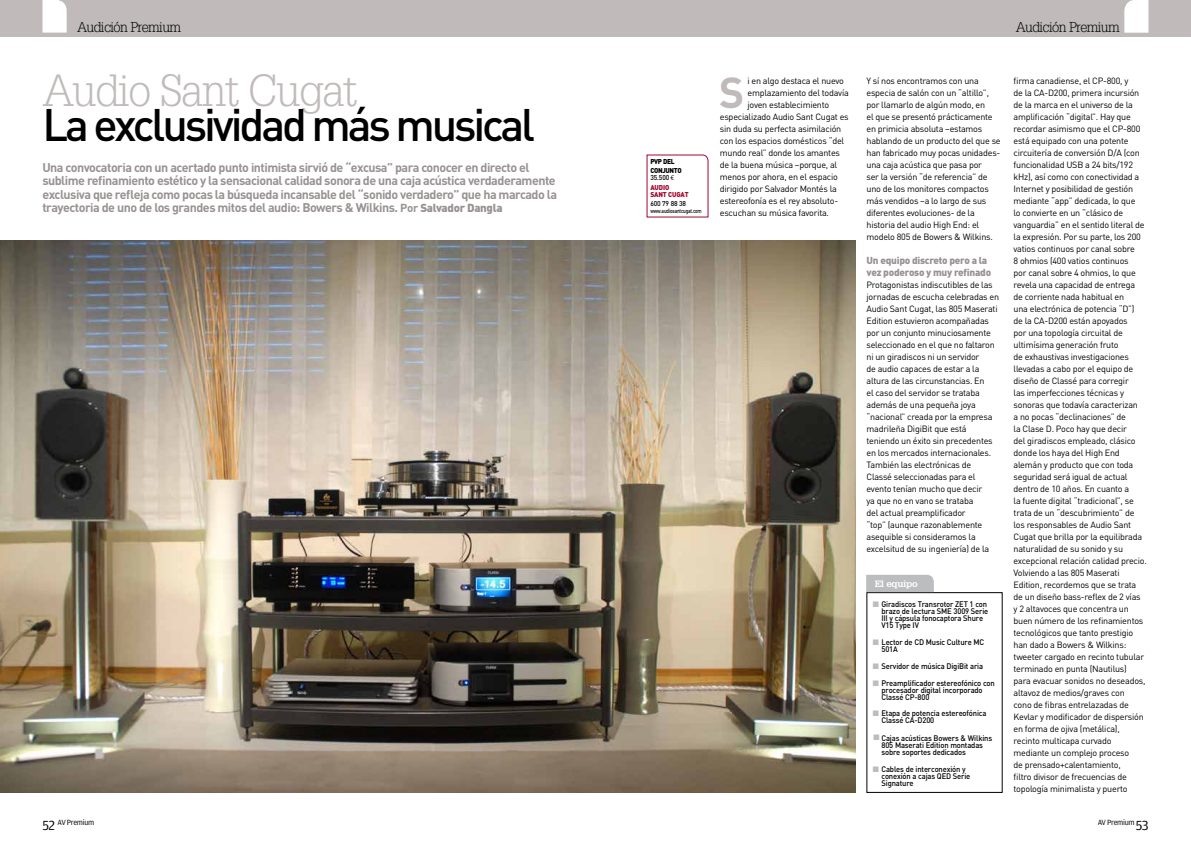
<style>
.page{position:relative;width:1191px;height:842px;background:#fff}
.page>*{position:absolute;margin:0;border:0;box-sizing:border-box;transform-origin:0 0}
.t1{font:500 45px "DIN";letter-spacing:-.07em;color:#000}
.t2{font:300 44px "Glypha";letter-spacing:-.03em;color:#c0bbba}
.t3{font:700 42.7px "DIN";color:#c0bbba}
.t4{font:300 14px "Glypha";letter-spacing:-.04em;color:#000}
.t5{font:700 12.5px/13.5px "DIN";letter-spacing:-.04em;color:#989292}
.t6{font:900 10px/12px "DIN";letter-spacing:-.025em;color:#989292}
.t7{font:9px/12px "DIN";letter-spacing:-.025em;color:#000}
.t8{font:700 9px "Glypha";letter-spacing:-.03em;color:#fff;scale:1.09 1}
.t9{font:500 8px/7px "DIN";letter-spacing:-.02em;color:#000;scale:.95 1}
.t10{font:8px "Amplitude";letter-spacing:-.04em;color:#000}
.t11{font:500 7px/9.8px "DIN";letter-spacing:-.02em;color:#000;scale:.95 1}
.t12{font:900 7px/8.5px "DIN";letter-spacing:-.05em;color:#000;scale:.95 1}
.t13{font:900 7px "DIN";letter-spacing:-.02em;color:#a3072e;scale:.95 1}
.t14{font:500 6px "DIN";letter-spacing:-.04em;color:#000;scale:.8 1}
.s1{font-size:11.5px}
.s2{font-weight:900;font-size:11.5px}
.s3{font-family:"Euro Mono";font-weight:400}
.s4{font-weight:900;color:#a3072e}
.s5{color:#bbbdbe}
.s6{font-size:14px}
</style>
<div class="page">
<div style="left:0;top:0;width:1191px;height:36px;background:#c0bbba"></div>
<svg style="left:1124px;top:0;width:24px;height:33px"></svg>
<svg style="left:43px;top:0;width:24px;height:33px"></svg>
<img style="left:0;top:240px;width:855px;height:553px">
<div style="left:866px;top:592px;width:136px;height:201px;border:1px solid #000"></div>
<svg style="left:866px;top:575px;width:67px;height:17px"></svg>
<svg style="left:646px;top:154px;width:63px;height:64px"></svg>
<h3 class="t4" style="left:77px;top:19px;width:106px">Audición Premium</h3>
<h3 class="t4" style="left:1015px;top:20px;width:106px">Audición Premium</h3>
<h2 class="t2" style="left:43px;top:65px;width:317px">Audio Sant Cugat</h2>
<h1 class="t1" style="left:43px;top:96px;width:494px">La exclusividad más musical</h1>
<p class="t5" style="left:42px;top:160px;width:516px">Una convocatoria con un acertado punto intimista sirvió de “excusa” para conocer en directo el sublime refinamiento estético y la sensacional calidad sonora de una caja acústica verdaderamente exclusiva que refleja como pocas la búsqueda incansable del “sonido verdadero” que ha marcado la trayectoria de uno de los grandes mitos del audio: Bowers &amp; Wilkins. <span class="s1">Por</span> <span class="s2">Salvador Dangla</span></p>
<p class="t12" style="left:650px;top:157px;width:34px">PVP DEL<br>CONJUNTO</p>
<p class="t11" style="left:650px;top:172px;width:27px">35.500 <span class="s3">€<br></span><span class="s4">AUDIO</span></p>
<p class="t13" style="left:650px;top:189px;width:42px">SANT CUGAT</p>
<p class="t11" style="left:650px;top:198px;width:39px">600 79 88 38</p>
<p class="t14" style="left:650px;top:207px;width:66px">www.audiosantcugat.com</p>
<h3 class="t3" style="left:719px;top:65px;width:27px">S</h3>
<p class="t7" style="left:747px;top:75px;width:98px">i en algo destaca el nuevo</p>
<p class="t7" style="left:747px;top:87px;width:103px">emplazamiento del todavía</p>
<p class="t7" style="left:747px;top:99px;width:83px">joven establecimiento</p>
<p class="t7" style="left:720px;top:111px;width:130px">especializado Audio Sant Cugat es</p>
<p class="t7" style="left:720px;top:123px;width:123px">sin duda su perfecta asimilación</p>
<p class="t7" style="left:720px;top:135px;width:126px">con los espacios domésticos “del</p>
<p class="t7" style="left:720px;top:147px;width:122px">mundo real” donde los amantes</p>
<p class="t7" style="left:720px;top:159px;width:119px">de la buena música –porque, al</p>
<p class="t7" style="left:720px;top:171px;width:120px">menos por ahora, en el espacio</p>
<p class="t7" style="left:720px;top:183px;width:119px">dirigido por Salvador Montés la</p>
<p class="t7" style="left:720px;top:195px;width:120px">estereofonía es el rey absoluto-</p>
<p class="t7" style="left:720px;top:207px;width:111px">escuchan su música favorita.</p>
<p class="t7" style="left:866px;top:75px;width:136px">Y sí nos encontramos con una especia de salón con un “altillo”, por llamarlo de algún modo, en<br>el que se presentó prácticamente en primicia absoluta –estamos hablando de un producto del que se han fabricado muy pocas unidades&shy;una caja acústica que pasa por<br>ser la versión “de referencia” de uno de los monitores compactos más vendidos –a lo largo de sus diferentes evoluciones- de la historia del audio High End: el modelo 805 de Bowers &amp; Wilkins.</p>
<p class="t6" style="left:866px;top:254px;width:126px">Un equipo discreto pero a la vez poderoso y muy refinado</p>
<p class="t7" style="left:866px;top:279px;width:134px">Protagonistas indiscutibles de las jornadas de escucha celebradas en<br>Audio Sant Cugat, las 805 Maserati<br>Edition estuvieron acompañadas por un conjunto minuciosamente seleccionado en el que no faltaron ni un giradiscos ni un servidor<br>de audio capaces de estar a la altura de las circunstancias. En<br>el caso del servidor se trataba además de una pequeña joya “nacional” creada por la empresa madrileña DigiBit que está teniendo un éxito sin precedentes en los mercados internacionales.<br>También las electrónicas de<br>Classé seleccionadas para el evento tenían mucho que decir<br>ya que no en vano se trataba<br>del actual preamplificador<br>“top” (aunque razonablemente asequible si consideramos la excelsitud de su ingeniería) de la</p>
<p class="t8" style="left:874px;top:578px;width:41px">El equipo</p>
<p class="t9" style="left:881px;top:600px;width:114px;text-indent:-9px"><span class="s5">■</span> Giradiscos Transrotor ZET 1 con brazo de lectura SME 3009 Serie<br>III y cápsula fonocaptora Shure<br>V15 Type IV</p>
<p class="t9" style="left:881px;top:638px;width:110px;text-indent:-9px"><span class="s5">■</span> Lector de CD Music Culture MC<br>501A</p>
<p class="t9" style="left:872px;top:662px;width:118px"><span class="s5">■</span> Servidor de música DigiBit aria</p>
<p class="t9" style="left:881px;top:680px;width:121px;text-indent:-9px"><span class="s5">■</span> Preamplificador estereofónico con procesador digital incorporado<br>Classé CP-800</p>
<p class="t9" style="left:881px;top:710px;width:112px;text-indent:-9px"><span class="s5">■</span> Etapa de potencia estereofónica<br>Classé CA-D200</p>
<p class="t9" style="left:881px;top:734px;width:118px;text-indent:-8px"><span class="s5">■</span> Cajas acústicas Bowers &amp; Wilkins<br>805 Maserati Edition montadas sobre soportes dedicados</p>
<p class="t9" style="left:881px;top:765px;width:95px;text-indent:-9px"><span class="s5">■</span> Cables de interconexión y conexión a cajas QED Serie<br>Signature</p>
<p class="t7" style="left:1013px;top:75px;width:135px">firma canadiense, el CP-800, y<br>de la CA-D200, primera incursión de la marca en el universo de la amplificación “digital”. Hay que recordar asimismo que el CP-800 está equipado con una potente circuitería de conversión D/A (con funcionalidad USB a 24 bits/192 kHz), así como con conectividad a<br>Internet y posibilidad de gestión mediante “app” dedicada, lo que<br>lo convierte en un “clásico de vanguardia” en el sentido literal de la expresión. Por su parte, los 200 vatios continuos por canal sobre<br>8 ohmios (400 vatios continuos<br>por canal sobre 4 ohmios, lo que revela una capacidad de entrega de corriente nada habitual en<br>una electrónica de potencia “D”)<br>de la CA-D200 están apoyados<br>por una topología circuital de ultimísima generación fruto<br>de exhaustivas investigaciones llevadas a cabo por el equipo de diseño de Classé para corregir<br>las imperfecciones técnicas y sonoras que todavía caracterizan<br>a no pocas “declinaciones” de<br>la Clase D. Poco hay que decir<br>del giradiscos empleado, clásico donde los haya del High End alemán y producto que con toda seguridad será igual de actual dentro de 10 años. En cuanto a<br>la fuente digital “tradicional”, se trata de un “descubrimiento” de los responsables de Audio Sant<br>Cugat que brilla por la equilibrada naturalidad de su sonido y su excepcional relación calidad precio.<br>Volviendo a las 805 Maserati<br>Edition, recordemos que se trata de un diseño bass-reflex de 2 vías y 2 altavoces que concentra un buen número de los refinamientos tecnológicos que tanto prestigio han dado a Bowers &amp; Wilkins: tweeter cargado en recinto tubular terminado en punta (Nautilus)<br>para evacuar sonidos no deseados, altavoz de medios/graves con<br>cono de fibras entrelazadas de<br>Kevlar y modificador de dispersión en forma de ojiva (metálica), recinto multicapa curvado mediante un complejo proceso<br>de prensado+calentamiento,<br>filtro divisor de frecuencias de topología minimalista y puerto</p>
<p class="t10" style="left:43px;top:818px;width:53px"><span class="s6">52</span> AV Premium</p>
<p class="t10" style="left:1098px;top:818px;width:52px">AV Premium <span class="s6">53</span></p>
</div>
